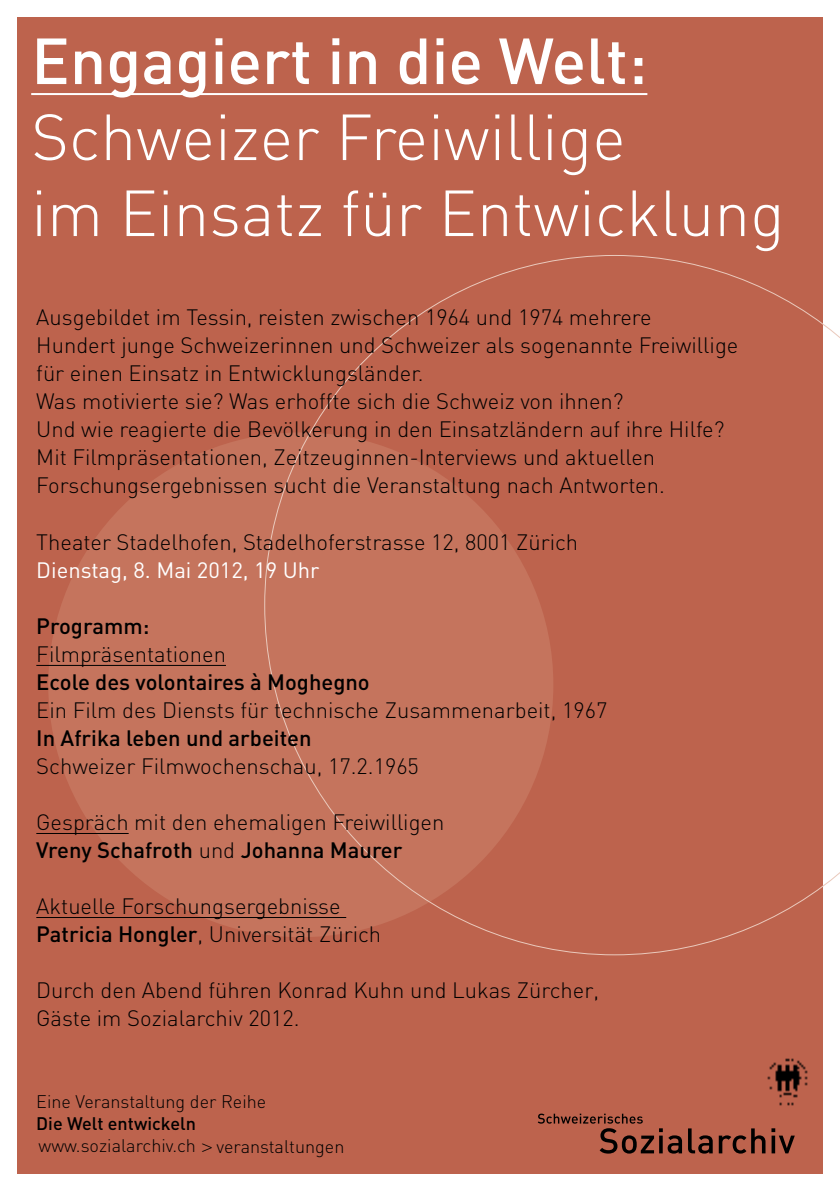
<style>
.page{position:relative;width:840px;height:1191px;background:#fff}
.page>*{position:absolute;margin:0;border:0;box-sizing:border-box;transform-origin:0 0}
.t1{font:300 64px/76px "DIN";color:#fff}
.t2{font:500 64px "DIN";color:#fff}
.t3{font:300 22px/28px "DIN";color:#000}
.t4{font:500 22px "DIN";color:#000}
.t5{font:22px "DIN";color:#fff}
.t6{font:300 18px/22px "DIN";color:#000}
.s1{font-weight:500}
.s2{font-family:"M Arial"}
</style>
<div class="page">
<div style="left:17px;top:17px;width:805px;height:1157px;background:#bd634d"></div>
<hr style="left:31px;top:93px;width:616px;height:2px;background:#fff">
<img style="left:767px;top:1058px;width:41px;height:48px">
<svg style="left:537px;top:1113px;width:144px;height:40px"></svg>
<svg style="left:688px;top:1128px;width:24px;height:25px"></svg>
<svg style="left:718px;top:1128px;width:47px;height:25px"></svg>
<svg style="left:771px;top:1128px;width:23px;height:25px"></svg>
<div style="left:48px;top:432px;width:505px;height:505px;background:#c5745d;border-radius:50%"></div>
<svg style="left:264px;top:255px;width:575px;height:700px"></svg>
<hr style="left:36px;top:665px;width:190px;height:1px;background:#000">
<hr style="left:36px;top:833px;width:93px;height:1px;background:#000">
<hr style="left:36px;top:917px;width:310px;height:1px;background:#000">
<h1 class="t2" style="left:31px;top:20px;width:617px">Engagiert in die Welt:</h1>
<h1 class="t1" style="left:31px;top:98px;width:754px">Schweizer Freiwillige<br>im Einsatz für Entwicklung</h1>
<p class="t3" style="left:36px;top:303px;width:703px">Ausgebildet im Tessin, reisten zwischen 1964 und 1974 mehrere<br>Hundert junge Schweizerinnen und Schweizer als sogenannte Freiwillige für einen Einsatz in Entwicklungsländer.<br>Was motivierte sie? Was erhoffte sich die Schweiz von ihnen?<br>Und wie reagierte die Bevölkerung in den Einsatzländern auf ihre Hilfe?<br>Mit Filmpräsentationen, Zeitzeuginnen-Interviews und aktuellen Forschungsergebnissen sucht die Veranstaltung nach Antworten.</p>
<p class="t3" style="left:36px;top:527px;width:543px">Theater Stadelhofen, Stadelhoferstrasse 12, 8001 Zürich</p>
<p class="t5" style="left:36px;top:556px;width:284px">Dienstag, 8. Mai 2012, 19 Uhr</p>
<p class="t4" style="left:36px;top:612px;width:115px">Programm:</p>
<p class="t3" style="left:36px;top:640px;width:191px">Filmpräsentationen</p>
<p class="t4" style="left:36px;top:668px;width:335px">Ecole des volontaires à Moghegno</p>
<p class="t3" style="left:36px;top:696px;width:572px">Ein Film des Diensts für technische Zusammenarbeit, 1967</p>
<p class="t4" style="left:36px;top:724px;width:276px">In Afrika leben und arbeiten</p>
<p class="t3" style="left:36px;top:752px;width:384px">Schweizer Filmwochenschau, 17.2.1965</p>
<p class="t3" style="left:36px;top:808px;width:409px">Gespräch mit den ehemaligen Freiwilligen<br><span class="s1">Vreny Schafroth</span> und <span class="s1">Johanna Maurer</span></p>
<p class="t3" style="left:36px;top:892px;width:346px">Aktuelle Forschungsergebnisse<br><span class="s1">Patricia Hongler</span>, Universität Zürich</p>
<p class="t3" style="left:36px;top:976px;width:564px">Durch den Abend führen Konrad Kuhn und Lukas Zürcher,<br>Gäste im Sozialarchiv 2012.</p>
<p class="t6" style="left:36px;top:1090px;width:231px">Eine Veranstaltung der Reihe</p>
<p class="t6" style="left:36px;top:1112px;width:309px"><span class="s1">Die Welt entwickeln </span>www.sozialarchiv.ch <span class="s2">&gt;</span> veranstaltungen</p>
</div>
